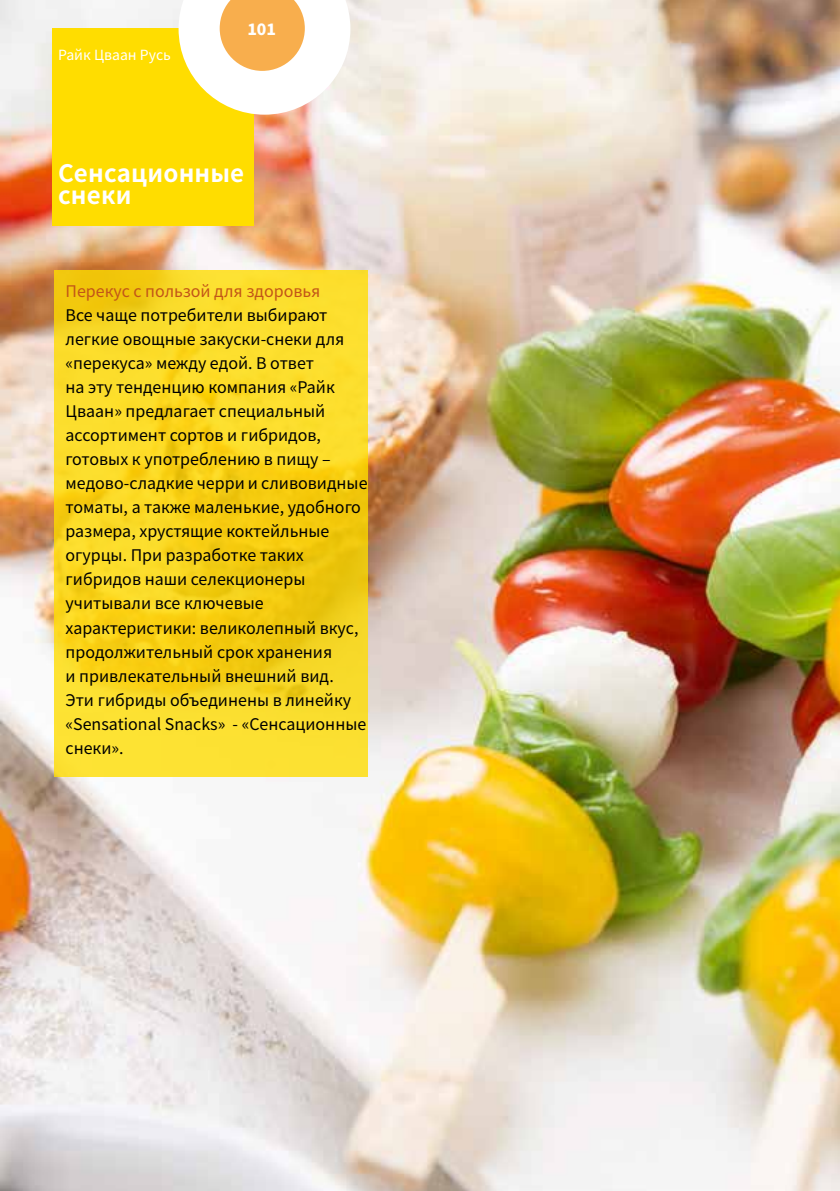
<style>
.page{position:relative;width:840px;height:1191px;background:#fff}
.page>*{position:absolute;margin:0;border:0;box-sizing:border-box;transform-origin:0 0}
.t1{font:700 24px/22px "Source Han Sans TC";letter-spacing:.01em;color:#fff}
.t2{font:700 18px "Source Sans Pro";color:#fff}
.t3{font:16px/24px "Source Han Sans TC";color:#000}
.t4{font:16px "Source Han Sans TC";color:#c25518}
.t5{font:14px "Source Han Sans TC";color:#fff}
</style>
<div class="page">
<img style="left:0;top:0;width:839px;height:1191px">
<div style="left:52px;top:28px;width:201px;height:198px;background:#fd0"></div>
<svg style="left:55px;top:270px;width:313px;height:506px;background:#f8d621"></svg>
<svg style="left:178px;top:0;width:172px;height:115px"></svg>
<p class="t5" style="left:58px;top:47px;width:114px">Райк Цваан Русь</p>
<p class="t2" style="left:247px;top:17px;width:30px">101</p>
<h1 class="t1" style="left:58px;top:163px;width:187px">Сенсационные снеки</h1>
<p class="t4" style="left:65px;top:282px;width:256px">Перекус с пользой для здоровья</p>
<p class="t3" style="left:65px;top:304px;width:303px">Все чаще потребители выбирают легкие овощные закуски-снеки для «перекуса» между едой. В ответ<br>на эту тенденцию компания «Райк<br>Цваан» предлагает специальный ассортимент сортов и гибридов, готовых к употреблению в пищу – медово-сладкие черри и сливовидные томаты, а также маленькие, удобного размера, хрустящие коктейльные огурцы. При разработке таких гибридов наши селекционеры учитывали все ключевые характеристики: великолепный вкус, продолжительный срок хранения<br>и привлекательный внешний вид.<br>Эти гибриды объединены в линейку «Sensational Snacks» - «Сенсационные снеки».</p>
</div>
